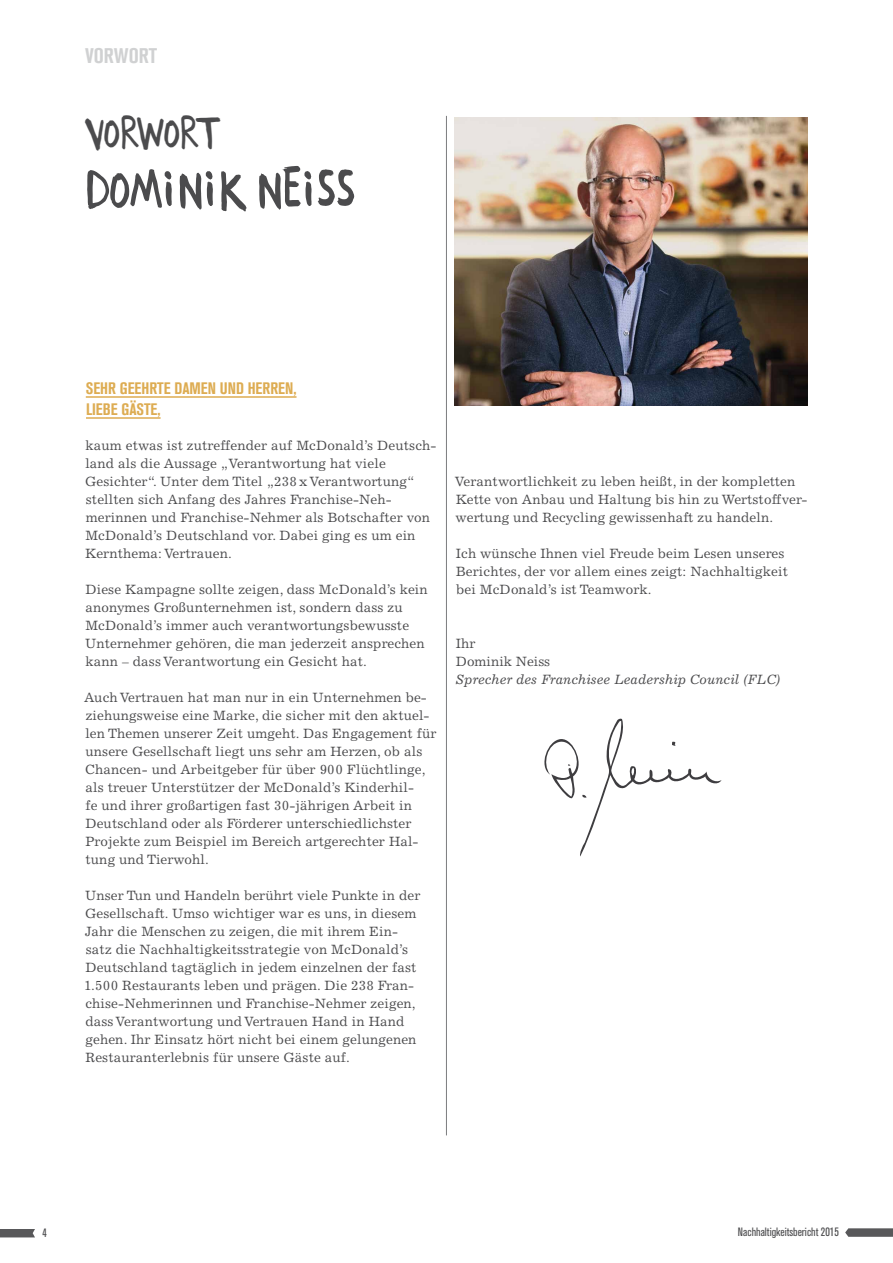
<style>
.page{position:relative;width:893px;height:1263px;background:#fff}
.page>*{position:absolute;margin:0;border:0;box-sizing:border-box;transform-origin:0 0}
.t1{font:54px "Close V6";letter-spacing:.03em;color:#4b4b4d}
.t2{font:42px "Close V6";color:#4b4b4d}
.t3{font:700 condensed 21px "Akzidenz Grotesk BQ";color:#d0d1d2}
.t4{font:700 condensed 16.5px/21px "Akzidenz Grotesk BQ";color:#ddac52}
.t5{font:13.5px/18px "Excelsior LT Std";letter-spacing:.01em;color:#4b4b4d}
.t6{font:italic 13.5px "Excelsior LT Std";color:#4b4b4d}
.t7{font:condensed 12px "Akzidenz Grotesk BQ";color:#4b4b4d}
</style>
<div class="page">
<svg style="left:0;top:1229px;width:35px;height:8px"></svg>
<svg style="left:845px;top:1228px;width:48px;height:9px"></svg>
<hr style="left:446px;top:116px;width:1px;height:1019px;background:#7b7c7e">
<hr style="left:86px;top:396px;width:211px;height:2px;background:#ddac52">
<hr style="left:86px;top:417px;width:75px;height:2px;background:#ddac52">
<img style="left:455px;top:117px;width:353px;height:288px">
<svg style="left:544px;top:718px;width:177px;height:138px"></svg>
<h3 class="t3" style="left:85px;top:44px;width:74px">VORWORT</h3>
<h2 class="t2" style="left:85px;top:105px;width:136px">VORWORT</h2>
<h1 class="t1" style="left:85px;top:152px;width:271px">DOMINIK NEISS</h1>
<p class="t4" style="left:86px;top:378px;width:212px">SEHR GEEHRTE DAMEN UND HERREN,<br>LIEBE GÄSTE,</p>
<p class="t5" style="left:85px;top:436px;width:353px">kaum etwas ist zutreffender auf McDonald’s Deutsch&shy;land als die Aussage „Verantwortung hat viele Gesichter“. Unter dem Titel „238 x Verantwortung“ stellten sich Anfang des Jahres Franchise-Neh&shy;merinnen und Franchise-Nehmer als Botschafter von McDonald’s Deutschland vor. Dabei ging es um ein Kernthema: Vertrauen.</p>
<p class="t5" style="left:85px;top:580px;width:344px">Diese Kampagne sollte zeigen, dass McDonald’s kein anonymes Großunternehmen ist, sondern dass zu McDonald’s immer auch verantwortungsbewusste Unternehmer gehören, die man jederzeit ansprechen kann – dass Verantwortung ein Gesicht hat.</p>
<p class="t5" style="left:84px;top:688px;width:354px">Auch Vertrauen hat man nur in ein Unternehmen be&shy;ziehungsweise eine Marke, die sicher mit den aktuel&shy;len Themen unserer Zeit umgeht. Das Engagement für unsere Gesellschaft liegt uns sehr am Herzen, ob als Chancen- und Arbeitgeber für über 900 Flüchtlinge, als treuer Unterstützer der McDonald’s Kinderhil-<br>fe und ihrer großartigen fast 30-jährigen Arbeit in Deutschland oder als Förderer unterschiedlichster Projekte zum Beispiel im Bereich artgerechter Hal&shy;tung und Tierwohl.</p>
<p class="t5" style="left:84px;top:886px;width:338px">Unser Tun und Handeln berührt viele Punkte in der Gesellschaft. Umso wichtiger war es uns, in diesem Jahr die Menschen zu zeigen, die mit ihrem Ein&shy;satz die Nachhaltigkeitsstrategie von McDonald’s Deutschland tagtäglich in jedem einzelnen der fast 1.500 Restaurants leben und prägen. Die 238 Fran&shy;chise-Nehmerinnen und Franchise-Nehmer zeigen, dass Verantwortung und Vertrauen Hand in Hand gehen. Ihr Einsatz hört nicht bei einem gelungenen Restauranterlebnis für unsere Gäste auf.</p>
<p class="t5" style="left:455px;top:473px;width:354px">Verantwortlichkeit zu leben heißt, in der kompletten<br>Kette von Anbau und Haltung bis hin zu Wertstoffver&shy;wertung und Recycling gewissenhaft zu handeln.</p>
<p class="t5" style="left:456px;top:545px;width:334px">Ich wünsche Ihnen viel Freude beim Lesen unseres<br>Berichtes, der vor allem eines zeigt: Nachhaltigkeit bei McDonald’s ist Teamwork.</p>
<p class="t5" style="left:456px;top:635px;width:96px">Ihr<br>Dominik Neiss</p>
<p class="t6" style="left:455px;top:672px;width:327px">Sprecher des Franchisee Leadership Council (FLC)</p>
<p class="t7" style="left:43px;top:1226px;width:6px">4</p>
<p class="t7" style="left:738px;top:1225px;width:102px">Nachhaltigkeitsbericht 2015</p>
</div>
